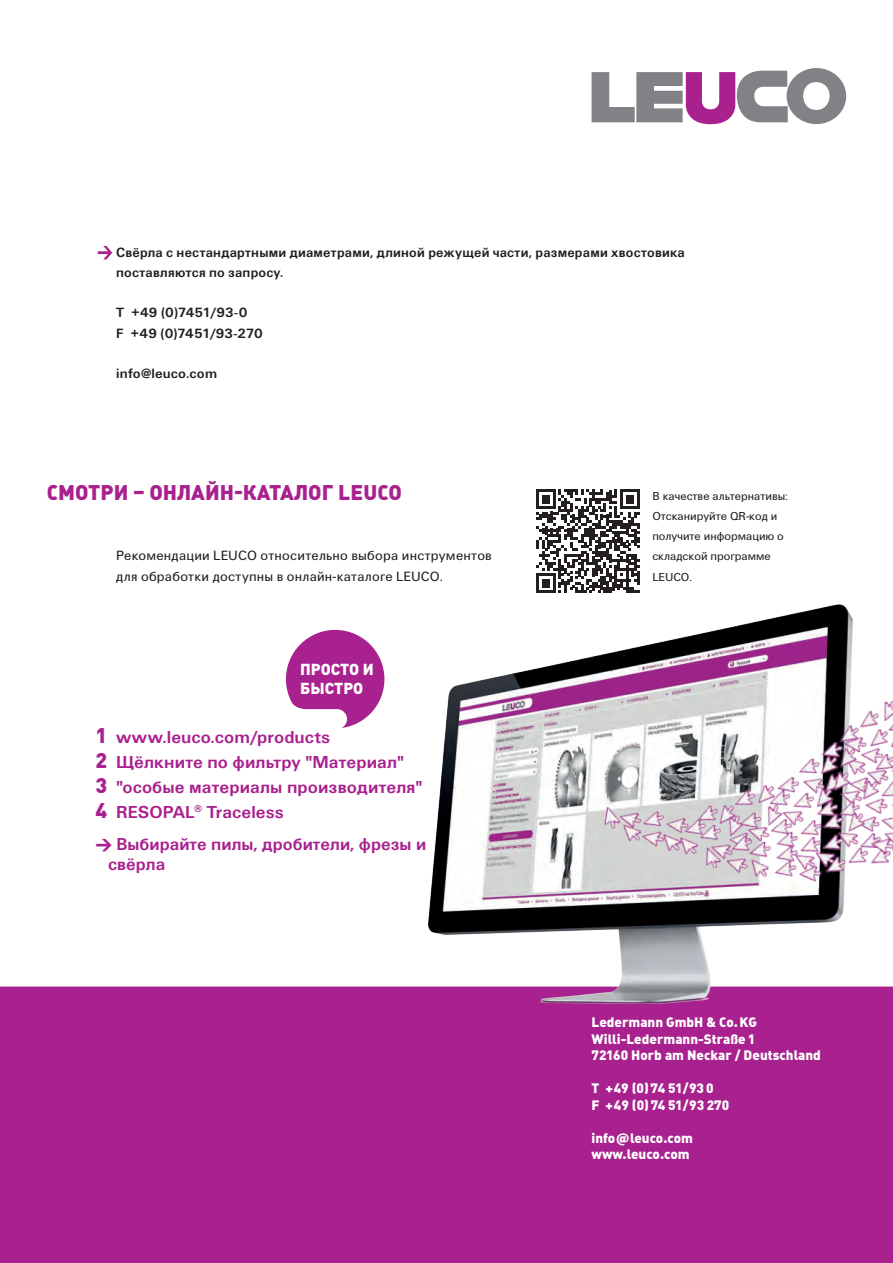
<style>
.page{position:relative;width:893px;height:1263px;background:#fff}
.page>*{position:absolute;margin:0;border:0;box-sizing:border-box;transform-origin:0 0}
.t1{font:900 21px "DIN Pro";color:#a9218e}
.t2{font:700 18px/25.2px "LEUCO UN";color:#a9218e}
.t3{font:900 15.75px/18.9px "DIN Pro";color:#fff}
.t4{font:700 13.95px/20.2px "LEUCO UN";letter-spacing:.015em;color:#231f20}
.t5{font:13.95px/20.2px "LEUCO UN";letter-spacing:.015em;color:#231f20}
.t6{font:700 13.95px/20.2px "LEUCO UN";letter-spacing:-.01em;color:#231f20}
.t7{font:900 13.5px/16.5px "DIN Pro";color:#fff}
.t8{font:12px/20.2px "LEUCO UN";color:#231f20}
.s1{font-family:"DIN Pro";font-weight:900;font-size:21px}
.s2{font-family:"DIN Pro";font-weight:900;font-size:16.5px}
</style>
<div class="page">
<div style="left:0;top:986px;width:893px;height:277px;background:#a9218e"></div>
<svg style="left:592px;top:68px;width:254px;height:56px"></svg>
<svg style="left:98px;top:246px;width:14px;height:13px"></svg>
<svg style="left:286px;top:630px;width:98px;height:98px"></svg>
<svg style="left:536px;top:489px;width:104px;height:104px"></svg>
<img style="left:428px;top:605px;width:424px;height:399px">
<img style="left:585px;top:633px;width:308px;height:307px">
<p class="t4" style="left:116px;top:242px;width:570px">Свёрла с нестандартными диаметрами, длиной режущей части, размерами хвостовика поставляются по запросу.</p>
<p class="t6" style="left:116px;top:303px;width:148px">T +49 (0)7451/93-0<br>F +49 (0)7451/93-270</p>
<p class="t4" style="left:116px;top:363px;width:102px">info@leuco.com</p>
<p class="t1" style="left:47px;top:478px;width:357px">СМОТРИ – ОНЛАЙН-КАТАЛОГ LEUCO</p>
<p class="t5" style="left:116px;top:546px;width:377px">Рекомендации LEUCO относительно выбора инструментов для обработки доступны в онлайн-каталоге LEUCO.</p>
<p class="t3" style="left:300px;top:659px;width:75px">ПРОСТО И<br>БЫСТРО</p>
<p class="t2" style="left:95px;top:724px;width:329px"><span class="s1">1</span> www.leuco.com/products<br><span class="s1">2</span> Щёлкните по фильтру "Материал"<br><span class="s1">3</span> "особые материалы производителя"<br><span class="s1">4</span> RESOPAL<sup>®</sup> Traceless</p>
<p class="t2" style="left:108px;top:835px;width:320px;line-height:19.5px;text-indent:-13px"><span class="s2">→</span> Выбирайте пилы, дробители, фрезы и свёрла</p>
<p class="t8" style="left:652px;top:486px;width:137px">В качестве альтернативы:<br>Отсканируйте QR-код и получите информацию о складской программе<br>LEUCO.</p>
<p class="t7" style="left:592px;top:1014px;width:231px">Ledermann GmbH &amp; Co. KG<br>Willi-Ledermann-Straße 1<br>72160 Horb am Neckar / Deutschland</p>
<p class="t7" style="left:592px;top:1080px;width:139px">T +49 (0)74 51/93 0<br>F +49 (0) 74 51/93 270</p>
<p class="t7" style="left:592px;top:1129px;width:103px">info@leuco.com www.leuco.com</p>
</div>
